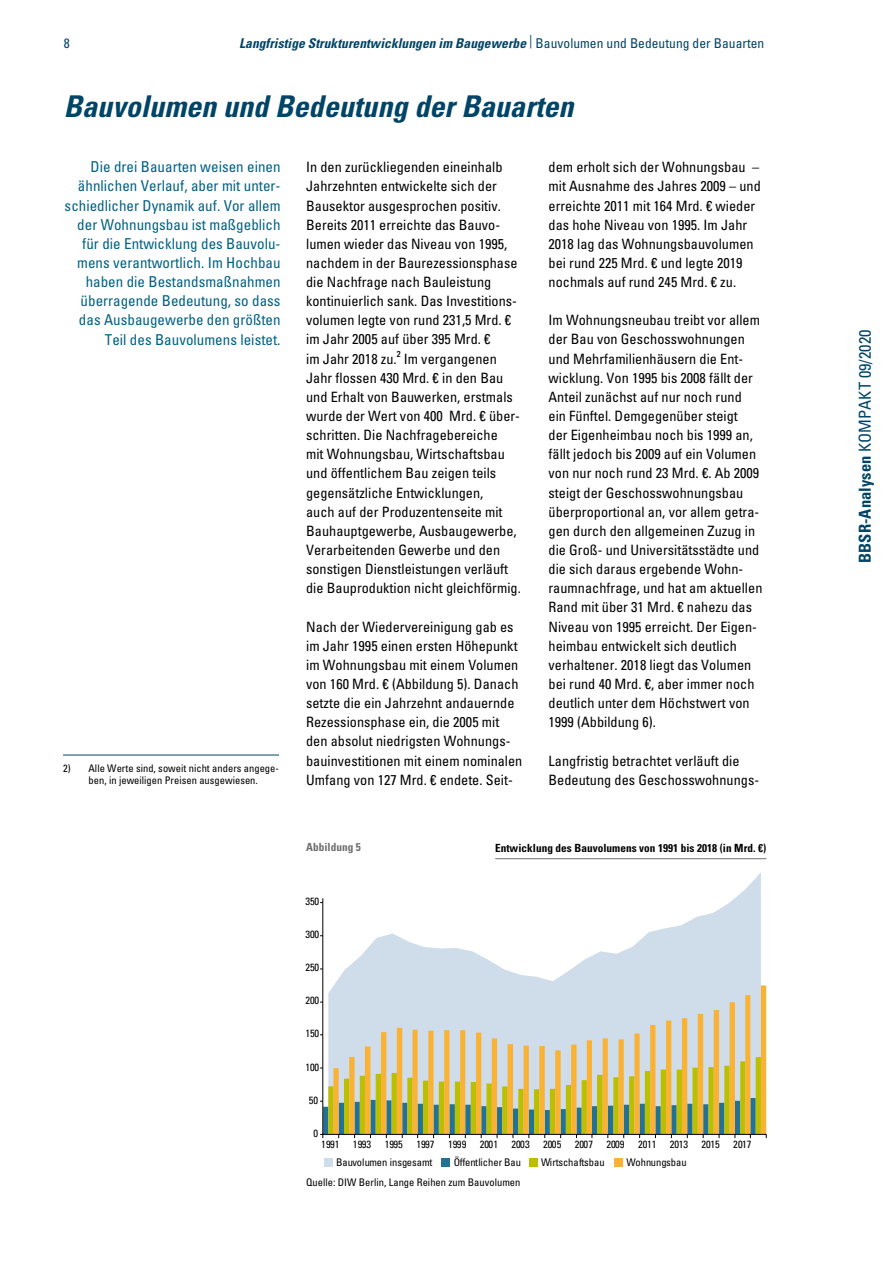
<style>
.page{position:relative;width:893px;height:1263px;background:#fff}
.page>*{position:absolute;margin:0;border:0;box-sizing:border-box;transform-origin:0 0}
.head1_rubrikentitel{font:italic 700 condensed 30px "Univers LT Std";letter-spacing:.005em;color:#004467}
.t1{font:condensed 16.5px "Univers LT Std";letter-spacing:.005em;color:#004467}
.Teaser{font:condensed 15px/19.2px "Univers LT Std";color:#006184;text-align:right}
.t2{font:condensed 14.25px/19.2px "Univers LT Std";color:#000}
.t3{font:italic 700 condensed 13.5px "Univers LT Std";letter-spacing:.005em;color:#004467}
.t4{font:condensed 13.5px "Univers LT Std";color:#004467}
.t5{font:700 condensed 11.25px "Univers LT Std";letter-spacing:.005em;color:#000}
.t6{font:700 condensed 11.25px "Univers LT Std";color:#706f6f}
.t7{font:condensed 10.5px "Univers LT Pro";letter-spacing:.01em;color:#000}
.Fußnote{font:condensed 10.5px/12px "Univers LT Std";color:#000;text-align:center}
.quelle{font:condensed 10.5px "Univers LT Std";color:#000}
.t8{font:condensed 10.5px "Univers LT Pro";letter-spacing:-.01em;color:#000}
.s1{font-weight:400;font-style:normal}
.s2{font-weight:700}
</style>
<div class="page">
<hr style="left:63px;top:755px;width:216px;height:1px;background:#004467">
<hr style="left:495px;top:858px;width:271px;height:1px;background:#706f6f">
<div style="left:324px;top:1158px;width:8px;height:9px;background:#cfdce9"></div>
<div style="left:442px;top:1158px;width:8px;height:9px;background:#227295"></div>
<div style="left:529px;top:1158px;width:8px;height:9px;background:#bcbe00"></div>
<div style="left:614px;top:1158px;width:9px;height:9px;background:#f9b234"></div>
<svg style="left:320px;top:897px;width:447px;height:242px"></svg>
<p class="t4" style="left:64px;top:35px;width:7px">8</p>
<p class="t3" style="left:239px;top:35px;width:527px">Langfristige Strukturentwicklungen im Baugewerbe <sup>|</sup> <span class="s1">Bauvolumen und Bedeutung der Bauarten</span></p>
<p class="head1_rubrikentitel" style="left:64px;top:88px;width:511px">Bauvolumen und Bedeutung der Bauarten</p>
<p class="Teaser" style="left:65px;top:157px;width:217px">Die drei Bauarten weisen einen ähnlichen Verlauf, aber mit unter&shy;schiedlicher Dynamik auf. Vor allem der Wohnungsbau ist maßgeblich für die Entwicklung des Bauvolu&shy;mens verantwortlich. Im Hochbau haben die Bestandsmaßnahmen überragende Bedeutung, so dass das Ausbaugewerbe den größten<br>Teil des Bauvolumens leistet.</p>
<p class="t2" style="left:306px;top:157px;width:216px">In den zurückliegenden eineinhalb Jahrzehnten entwickelte sich der Bausektor ausgesprochen positiv.<br>Bereits 2011 erreichte das Bauvo&shy;lumen wieder das Niveau von 1995, nachdem in der Baurezessionsphase die Nachfrage nach Bauleistung kontinuierlich sank. Das Investitions&shy;volumen legte von rund 231,5 Mrd. € im Jahr 2005 auf über 395 Mrd. €<br>im Jahr 2018 zu.² Im vergangenen Jahr flossen 430 Mrd. € in den Bau und Erhalt von Bauwerken, erstmals wurde der Wert von 400 Mrd. € über&shy;schritten. Die Nachfragebereiche<br>mit Wohnungsbau, Wirtschaftsbau und öffentlichem Bau zeigen teils gegensätzliche Entwicklungen,<br>auch auf der Produzentenseite mit Bauhauptgewerbe, Ausbaugewerbe, Verarbeitenden Gewerbe und den sonstigen Dienstleistungen verläuft die Bauproduktion nicht gleichförmig.</p>
<p class="t2" style="left:306px;top:617px;width:218px">Nach der Wiedervereinigung gab es im Jahr 1995 einen ersten Höhepunkt im Wohnungsbau mit einem Volumen von 160 Mrd. € (Abbildung 5). Danach setzte die ein Jahrzehnt andauernde Rezessionsphase ein, die 2005 mit den absolut niedrigsten Wohnungs&shy;bauinvestitionen mit einem nominalen Umfang von 127 Mrd. € endete. Seit-</p>
<p class="t2" style="left:549px;top:157px;width:214px">dem erholt sich der Wohnungsbau – mit Ausnahme des Jahres 2009 – und erreichte 2011 mit 164 Mrd. € wieder das hohe Niveau von 1995. Im Jahr<br>2018 lag das Wohnungsbauvolumen bei rund 225 Mrd. € und legte 2019 nochmals auf rund 245 Mrd. € zu.</p>
<p class="t2" style="left:549px;top:310px;width:215px">Im Wohnungsneubau treibt vor allem der Bau von Geschosswohnungen und Mehrfamilienhäusern die Ent&shy;wicklung. Von 1995 bis 2008 fällt der Anteil zunächst auf nur noch rund ein Fünftel. Demgegenüber steigt<br>der Eigenheimbau noch bis 1999 an, fällt jedoch bis 2009 auf ein Volumen von nur noch rund 23 Mrd. €. Ab 2009 steigt der Geschosswohnungsbau überproportional an, vor allem getra&shy;gen durch den allgemeinen Zuzug in die Groß- und Universitätsstädte und die sich daraus ergebende Wohn&shy;raumnachfrage, und hat am aktuellen Rand mit über 31 Mrd. € nahezu das Niveau von 1995 erreicht. Der Eigen&shy;heimbau entwickelt sich deutlich verhaltener. 2018 liegt das Volumen bei rund 40 Mrd. €, aber immer noch deutlich unter dem Höchstwert von 1999 (Abbildung 6).</p>
<p class="t2" style="left:549px;top:751px;width:212px">Langfristig betrachtet verläuft die<br>Bedeutung des Geschosswohnungs-</p>
<p class="Fußnote" style="left:63px;top:762px;width:217px">2) Alle Werte sind, soweit nicht anders angege&shy;ben, in jeweiligen Preisen ausgewiesen.</p>
<p class="t6" style="left:306px;top:840px;width:56px">Abbildung 5</p>
<p class="t5" style="left:495px;top:841px;width:273px">Entwicklung des Bauvolumens von 1991 bis 2018 (in Mrd. €)</p>
<p class="t7" style="left:305px;top:895px;width:15px">350</p>
<p class="t7" style="left:305px;top:928px;width:15px">300</p>
<p class="t7" style="left:305px;top:961px;width:15px">250</p>
<p class="t7" style="left:305px;top:994px;width:15px">200</p>
<p class="t7" style="left:305px;top:1027px;width:15px">150</p>
<p class="t7" style="left:305px;top:1060px;width:15px">100</p>
<p class="t7" style="left:309px;top:1093px;width:11px">50</p>
<p class="t7" style="left:313px;top:1126px;width:6px">0</p>
<p class="t7" style="left:321px;top:1138px;width:20px">1991</p>
<p class="t7" style="left:353px;top:1138px;width:20px">1993</p>
<p class="t7" style="left:385px;top:1138px;width:20px">1995</p>
<p class="t7" style="left:416px;top:1138px;width:20px">1997</p>
<p class="t7" style="left:448px;top:1138px;width:20px">1999</p>
<p class="t7" style="left:480px;top:1138px;width:20px">2001</p>
<p class="t7" style="left:511px;top:1138px;width:20px">2003</p>
<p class="t7" style="left:543px;top:1138px;width:20px">2005</p>
<p class="t7" style="left:575px;top:1138px;width:20px">2007</p>
<p class="t7" style="left:606px;top:1138px;width:20px">2009</p>
<p class="t7" style="left:638px;top:1138px;width:20px">2011</p>
<p class="t7" style="left:670px;top:1138px;width:20px">2013</p>
<p class="t7" style="left:701px;top:1138px;width:20px">2015</p>
<p class="t7" style="left:733px;top:1138px;width:20px">2017</p>
<p class="t8" style="left:336px;top:1155px;width:98px">Bauvolumen insgesamt</p>
<p class="t7" style="left:454px;top:1156px;width:69px">Ö entlicher Bau</p>
<p class="t8" style="left:541px;top:1155px;width:65px">Wirtschaftsbau</p>
<p class="t7" style="left:626px;top:1155px;width:62px">Wohnungsbau</p>
<p class="quelle" style="left:306px;top:1176px;width:216px">Quelle: DIW Berlin, Lange Reihen zum Bauvolumen</p>
<p class="t1" style="left:855px;top:563px;width:235px;rotate:-90deg"><span class="s2">BBSR-Analysen</span> KOMPAKT 09/2020</p>
</div>
